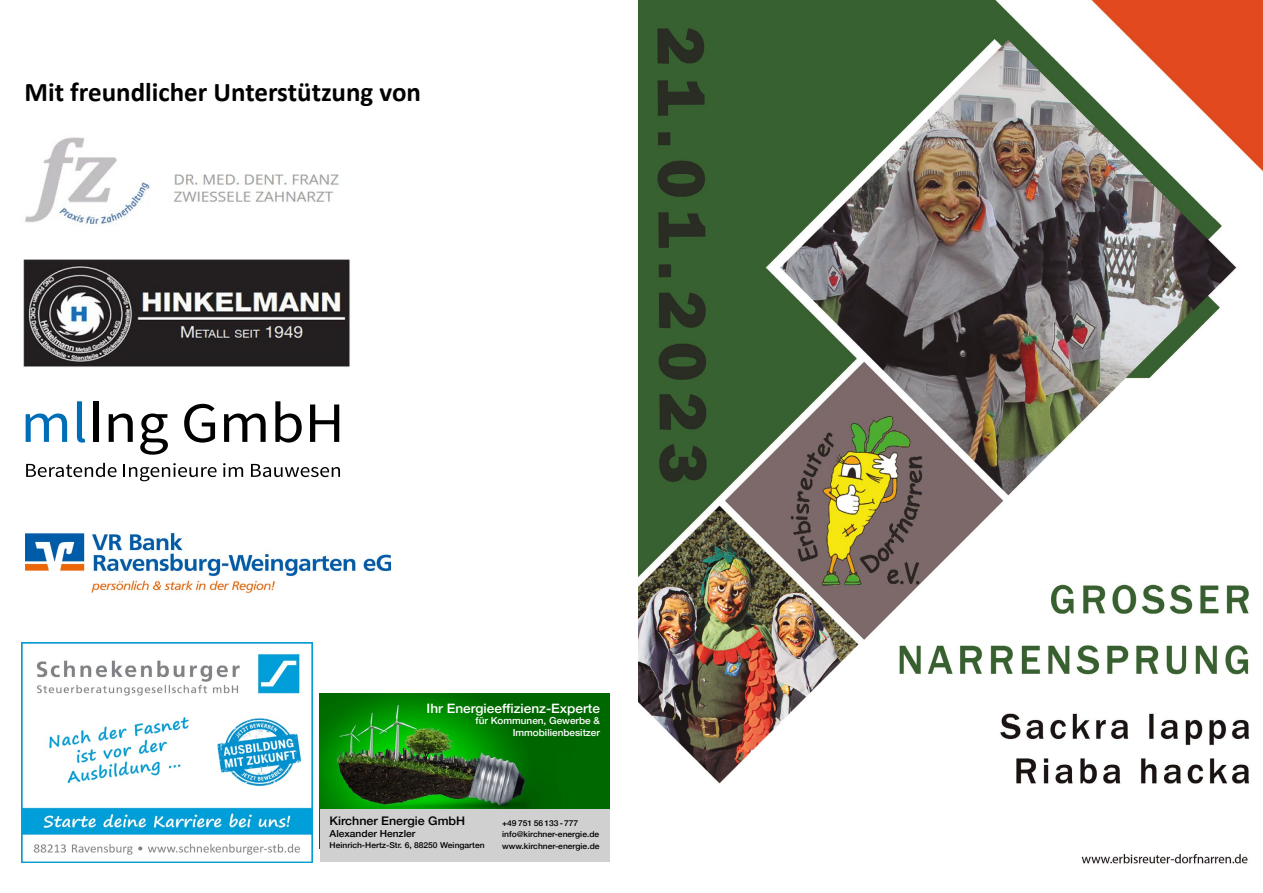
<style>
.page{position:relative;width:1263px;height:893px;background:#fff}
.page>*{position:absolute;margin:0;border:0;box-sizing:border-box;transform-origin:0 0}
.t1{font:700 27px "Calibri";color:#000}
.t2{font:500 12.9px "Helvetica Neue";color:#fff;scale:1.05 1}
.t3{font:500 11.85px "Helvetica Neue";color:#000;scale:1.05 1}
.t4{font:500 9.75px/11.7px "Helvetica Neue";color:#fff;text-align:right}
.t5{font:500 9.75px "Helvetica Neue";color:#000;scale:1.05 1}
.t6{font:500 8.1px/11.7px "Helvetica Neue";color:#000;scale:1.05 1}
</style>
<div class="page">
<img style="left:639px;top:0;width:624px;height:864px">
<svg style="left:26px;top:413px;width:41px;height:29px"></svg>
<svg style="left:77px;top:401px;width:8px;height:42px"></svg>
<div style="left:93px;top:401px;width:5px;height:41px;background:#000"></div>
<svg style="left:109px;top:413px;width:24px;height:29px"></svg>
<svg style="left:140px;top:413px;width:28px;height:42px"></svg>
<svg style="left:184px;top:404px;width:31px;height:39px"></svg>
<svg style="left:224px;top:413px;width:42px;height:29px"></svg>
<svg style="left:275px;top:401px;width:27px;height:42px"></svg>
<svg style="left:310px;top:404px;width:29px;height:38px"></svg>
<svg style="left:26px;top:463px;width:91px;height:14px"></svg>
<svg style="left:124px;top:463px;width:93px;height:18px"></svg>
<svg style="left:223px;top:463px;width:20px;height:14px"></svg>
<svg style="left:251px;top:464px;width:89px;height:13px"></svg>
<img style="left:26px;top:532px;width:364px;height:61px">
<img style="left:25px;top:137px;width:314px;height:88px">
<img style="left:21px;top:642px;width:292px;height:221px">
<img style="left:23px;top:259px;width:327px;height:108px">
<img style="left:320px;top:694px;width:290px;height:115px">
<div style="left:320px;top:809px;width:290px;height:53px;background:#d0d0d0"></div>
<h1 class="t1" style="left:25px;top:73px;width:398px">Mit freundlicher Unterstützung von</h1>
<h2 class="t2" style="left:427px;top:698px;width:167px">Ihr Energieeffizienz-Experte</h2>
<p class="t4" style="left:476px;top:714px;width:126px">für Kommunen, Gewerbe &amp;<br>Immobilienbesitzer</p>
<h3 class="t3" style="left:330px;top:811px;width:131px">Kirchner Energie GmbH</h3>
<p class="t5" style="left:330px;top:825px;width:83px">Alexander Henzler</p>
<p class="t6" style="left:330px;top:839px;width:149px">Heinrich-Hertz-Str. 6, 88250 Weingarten</p>
<p class="t6" style="left:502px;top:816px;width:94px">+49 751 56 133-777 info@kirchner-energie.de www.kirchner-energie.de</p>
</div>
